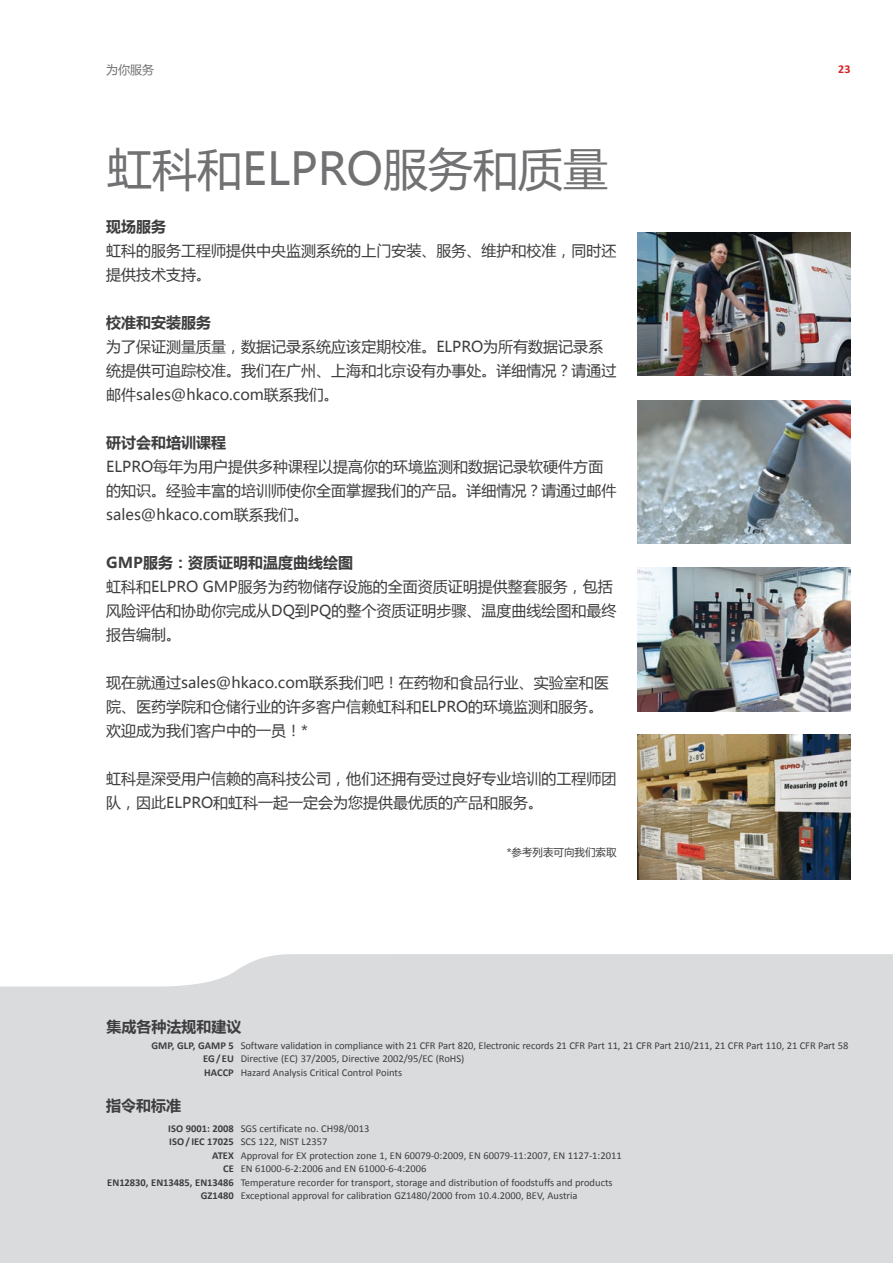
<style>
.page{position:relative;width:893px;height:1263px;background:#fff}
.page>*{position:absolute;margin:0;border:0;box-sizing:border-box;transform-origin:0 0}
.t1{font:45px "Microsoft Ya Hei";color:#717173}
.t2{font:15px/24px "Microsoft Ya Hei";color:#3e3e40}
.t3{font:700 15px "Microsoft Ya Hei";color:#3e3e40}
.t4{font:12px "Microsoft Ya Hei";color:#717173}
.t5{font:700 12px "Calibri";color:#d52426}
.t6{font:10.5px/13.5px "Calibri";color:#3e3e40}
.t7{font:700 10.5px/13.5px "Calibri";color:#3e3e40}
.t8{font:10.5px "Microsoft Ya Hei";color:#3e3e40}
</style>
<div class="page">
<img style="left:638px;top:401px;width:212px;height:143px">
<img style="left:638px;top:232px;width:212px;height:144px">
<img style="left:638px;top:568px;width:212px;height:144px">
<img style="left:638px;top:735px;width:212px;height:145px">
<div style="left:0;top:954px;width:893px;height:309px;background:#dadbdc"></div>
<p class="t4" style="left:106px;top:61px;width:49px">为你服务</p>
<p class="t5" style="left:838px;top:61px;width:14px">23</p>
<h1 class="t1" style="left:107px;top:138px;width:502px">虹科和ELPRO服务和质量</h1>
<h2 class="t3" style="left:106px;top:216px;width:61px">现场服务</h2>
<h2 class="t2" style="left:106px;top:238px;width:511px">虹科的服务工程师提供中央监测系统的上门安装、服务、维护和校准，同时还提供技术支持。</h2>
<h2 class="t3" style="left:106px;top:312px;width:106px">校准和安装服务</h2>
<h2 class="t2" style="left:106px;top:334px;width:511px">为了保证测量质量，数据记录系统应该定期校准。ELPRO为所有数据记录系统提供可追踪校准。我们在广州、上海和北京设有办事处。详细情况？请通过邮件sales@hkaco.com联系我们。</h2>
<h2 class="t3" style="left:106px;top:432px;width:121px">研讨会和培训课程</h2>
<h2 class="t2" style="left:106px;top:454px;width:511px">ELPRO每年为用户提供多种课程以提高你的环境监测和数据记录软硬件方面的知识。经验丰富的培训师使你全面掌握我们的产品。详细情况？请通过邮件sales@hkaco.com联系我们。</h2>
<h2 class="t3" style="left:106px;top:552px;width:248px">GMP服务：资质证明和温度曲线绘图</h2>
<h2 class="t2" style="left:106px;top:574px;width:512px">虹科和ELPRO GMP服务为药物储存设施的全面资质证明提供整套服务，包括风险评估和协助你完成从DQ到PQ的整个资质证明步骤、温度曲线绘图和最终报告编制。</h2>
<h2 class="t2" style="left:106px;top:670px;width:504px">现在就通过sales@hkaco.com联系我们吧！在药物和食品行业、实验室和医院、医药学院和仓储行业的许多客户信赖虹科和ELPRO的环境监测和服务。欢迎成为我们客户中的一员！*</h2>
<h2 class="t2" style="left:106px;top:766px;width:511px">虹科是深受用户信赖的高科技公司，他们还拥有受过良好专业培训的工程师团队，因此ELPRO和虹科一起一定会为您提供最优质的产品和服务。</h2>
<p class="t8" style="left:507px;top:845px;width:111px">*参考列表可向我们索取</p>
<h2 class="t3" style="left:106px;top:1016px;width:136px">集成各种法规和建议</h2>
<p class="t6" style="left:241px;top:1038px;width:609px">Software validation in compliance with 21 CFR Part 820, Electronic records 21 CFR Part 11, 21 CFR Part 210/211, 21 CFR Part 110, 21 CFR Part 58<br>Directive (EC) 37/2005, Directive 2002/95/EC (RoHS)<br>Hazard Analysis Critical Control Points</p>
<p class="t7" style="left:152px;top:1038px;width:55px">GM P, GL P, GAM</p>
<p class="t7" style="left:203px;top:1038px;width:32px;text-align:justify;text-indent:17px">P 5<br>EG / E U HACCP</p>
<h2 class="t3" style="left:106px;top:1095px;width:76px">指令和标准</h2>
<p class="t6" style="left:241px;top:1121px;width:383px">SGS certificate no. CH98/0013<br>SCS 122, NIST L2357<br>Approval for EX protection zone 1, EN 60079-0:2009, EN 60079-11:2007, EN 1127-1:2011<br>EN 61000-6-2:2006 and EN 61000-6-4:2006<br>Temperature recorder for transport, storage and distribution of foodstuffs and products Exceptional approval for calibration GZ1480/2000 from 10.4.2000, BEV, Austria</p>
<p class="t7" style="left:168px;top:1121px;width:67px">ISO 9001: 2008<br>ISO / IEC</p>
<p class="t7" style="left:207px;top:1134px;width:28px">17025</p>
<p class="t7" style="left:212px;top:1148px;width:23px">ATE X</p>
<p class="t7" style="left:223px;top:1161px;width:6px">CE</p>
<p class="t7" style="left:107px;top:1175px;width:128px">EN 12830, EN 13485, EN 13486</p>
<p class="t7" style="left:201px;top:1188px;width:35px">GZ1480</p>
</div>
